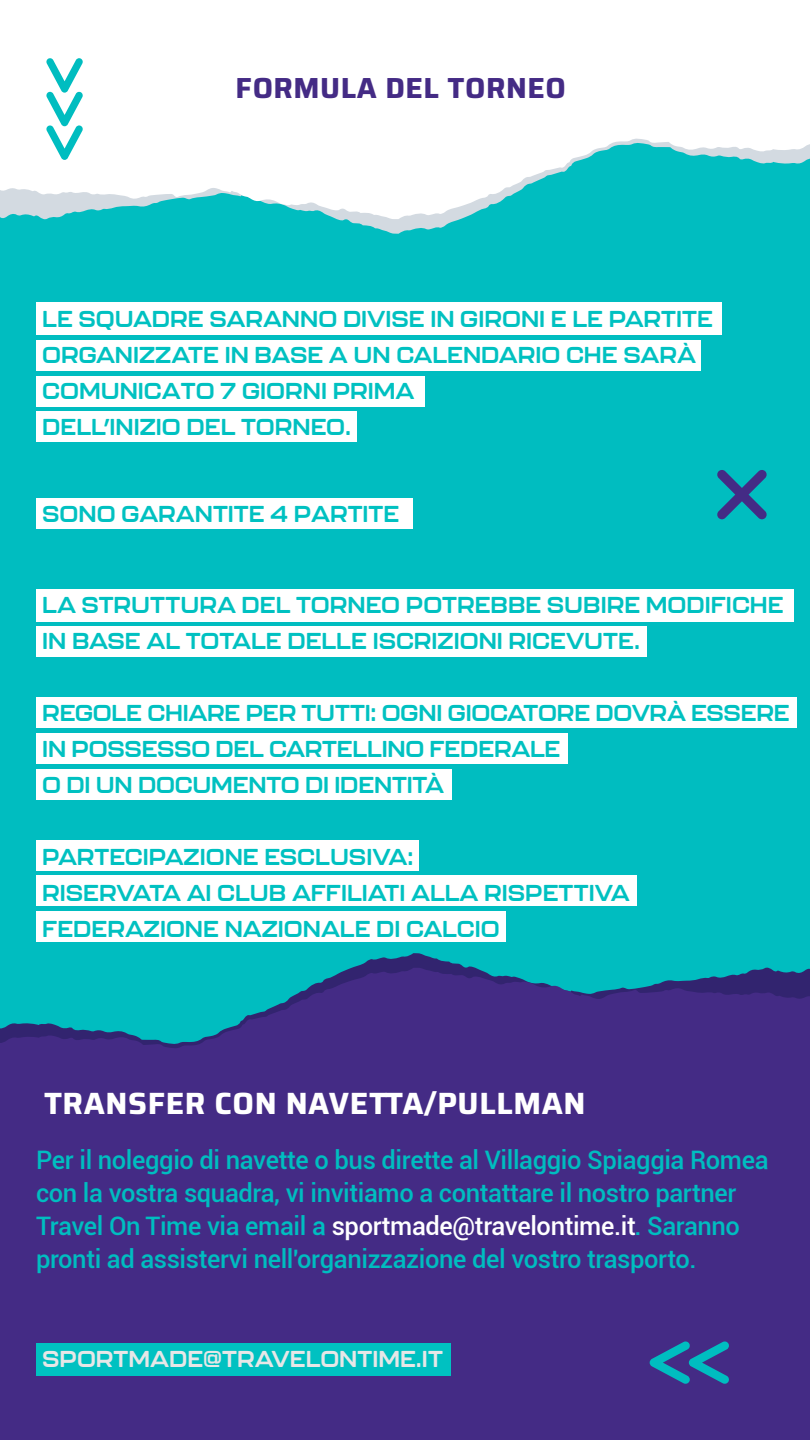
<style>
.page{position:relative;width:810px;height:1440px;background:#00bdc0}
.page>*{position:absolute;margin:0;border:0;box-sizing:border-box;transform-origin:0 0}
.t1{font:700 30.75px "Saira";letter-spacing:.02em;color:#fff}
.t2{font:700 29.03px "Saira";letter-spacing:.02em;color:#442b85}
.t3{font:500 25.5px/33px "Roboto";letter-spacing:-.015em;color:#00bdc0}
.t4{font:700 22.8px/36px "Kallisto";color:#00c1c1}
.t5{font:700 22.8px "Kallisto";color:#e7e7e7}
.s1{color:#fff}
</style>
<div class="page">
<svg style="left:351px;top:953px;width:418px;height:15px"></svg>
<svg style="left:0;top:968px;width:810px;height:472px;background:#3f3488"></svg>
<svg style="left:43px;top:219px;width:418px;height:15px"></svg>
<svg style="left:0;top:0;width:810px;height:219px;background:#dcf4f5"></svg>
<svg style="left:46px;top:58px;width:37px;height:102px"></svg>
<svg style="left:711px;top:218px;width:44px;height:1px"></svg>
<div style="left:36px;top:1343px;width:414px;height:32px;background:#00c1c1"></div>
<svg style="left:650px;top:1341px;width:80px;height:43px"></svg>
<svg style="left:717px;top:470px;width:50px;height:49px"></svg>
<div style="left:36px;top:303px;width:686px;height:32px;background:#fff"></div>
<div style="left:36px;top:340px;width:664px;height:31px;background:#fff"></div>
<div style="left:36px;top:376px;width:388px;height:31px;background:#fff"></div>
<div style="left:36px;top:411px;width:321px;height:31px;background:#fff"></div>
<div style="left:36px;top:498px;width:376px;height:31px;background:#fff"></div>
<div style="left:36px;top:589px;width:758px;height:32px;background:#fff"></div>
<div style="left:36px;top:626px;width:610px;height:31px;background:#fff"></div>
<div style="left:36px;top:697px;width:761px;height:31px;background:#fff"></div>
<div style="left:36px;top:733px;width:531px;height:31px;background:#fff"></div>
<div style="left:36px;top:769px;width:415px;height:31px;background:#fff"></div>
<div style="left:36px;top:840px;width:383px;height:30px;background:#fff"></div>
<div style="left:36px;top:875px;width:600px;height:30px;background:#fff"></div>
<div style="left:36px;top:911px;width:470px;height:30px;background:#fff"></div>
<p class="t2" style="left:236px;top:65px;width:332px">FORMULA DEL TORNEO</p>
<p class="t4" style="left:42px;top:300px;width:672px">LE SQUADRE SARANNO DIVISE IN GIRONI E LE PARTITE ORGANIZZATE IN BASE A UN CALENDARIO CHE SARÀ COMUNICATO 7 GIORNI PRIMA<br>DELL’INIZIO DEL TORNEO.</p>
<p class="t4" style="left:42px;top:495px;width:359px">SONO GARANTITE 4 PARTITE</p>
<p class="t4" style="left:42px;top:587px;width:743px">LA STRUTTURA DEL TORNEO POTREBBE SUBIRE MODIFICHE<br>IN BASE AL TOTALE DELLE ISCRIZIONI RICEVUTE.</p>
<p class="t4" style="left:42px;top:695px;width:749px">REGOLE CHIARE PER TUTTI: OGNI GIOCATORE DOVRÀ ESSERE<br>IN POSSESSO DEL CARTELLINO FEDERALE<br>O DI UN DOCUMENTO DI IDENTITÀ</p>
<p class="t4" style="left:42px;top:839px;width:589px">PARTECIPAZIONE ESCLUSIVA:<br>RISERVATA AI CLUB AFFILIATI ALLA RISPETTIVA<br>FEDERAZIONE NAZIONALE DI CALCIO</p>
<h1 class="t1" style="left:44px;top:1078px;width:543px">TRANSFER CON NAVETTA/PULLMAN</h1>
<p class="t3" style="left:36px;top:1143px;width:734px">Per il noleggio di navette o bus dirette al Villaggio Spiaggia Romea con la vostra squadra, vi invitiamo a contattare il nostro partner Travel On Time via email a <span class="s1">sportmade@travelontime.it</span>. Saranno pronti ad assistervi nell'organizzazione del vostro trasporto.</p>
<p class="t5" style="left:42px;top:1345px;width:402px">SPORTMADE@TRAVELONTIME.IT</p>
</div>
